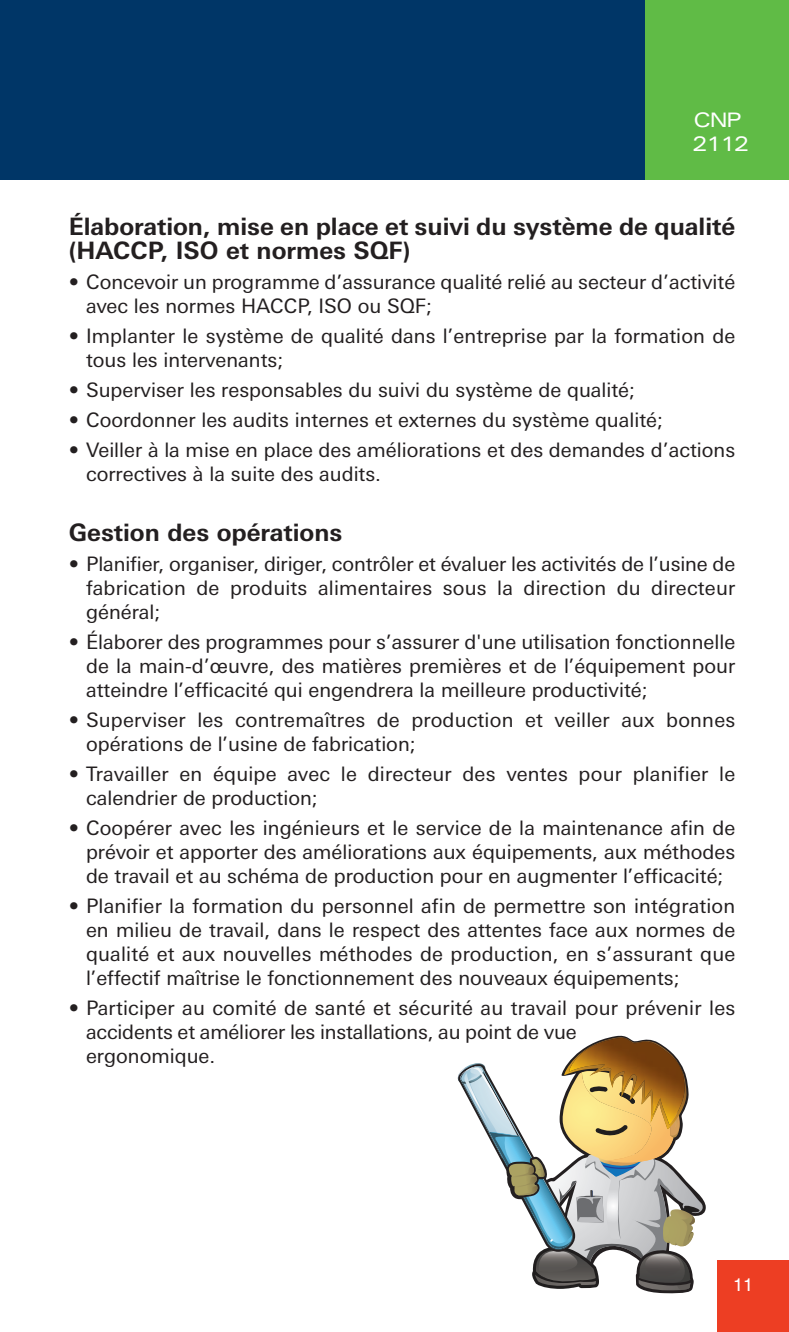
<style>
.page{position:relative;width:789px;height:1332px;background:#fff}
.page>*{position:absolute;margin:0;border:0;box-sizing:border-box;transform-origin:0 0}
.t1{font:700 24px/24px "Linotype Univers Basic";color:#231f20}
.t2{font:20px/24px "Linotype Univers Basic";color:#231f20}
.t3{font:20px/24.4px "Linotype Univers Extd";letter-spacing:-.05em;color:#fff}
.t4{font:18px "Helvetica";color:#fff}
</style>
<div class="page">
<div style="left:717px;top:1260px;width:71px;height:72px;background:#ed3e23"></div>
<div style="left:0;top:0;width:788px;height:180px;background:#003667"></div>
<svg style="left:457px;top:1036px;width:248px;height:257px"></svg>
<div style="left:645px;top:0;width:143px;height:180px;background:#60bb46"></div>
<p class="t3" style="left:692px;top:110px;width:58px">CNP<br>2112</p>
<p class="t1" style="left:69px;top:217px;width:667px">Élaboration, mise en place et suivi du système de qualité (HACCP, ISO et normes SQF)</p>
<p class="t2" style="left:86px;top:272px;width:650px;text-indent:-17px">• Concevoir un programme d’assurance qualité relié au secteur d’activité avec les normes HACCP, ISO ou SQF;</p>
<p class="t2" style="left:86px;top:326px;width:650px;text-indent:-17px">• Implanter le système de qualité dans l’entreprise par la formation de tous les intervenants;</p>
<p class="t2" style="left:69px;top:380px;width:567px">• Superviser les responsables du suivi du système de qualité;</p>
<p class="t2" style="left:69px;top:410px;width:595px">• Coordonner les audits internes et externes du système qualité;</p>
<p class="t2" style="left:86px;top:440px;width:650px;text-indent:-17px">• Veiller à la mise en place des améliorations et des demandes d’actions correctives à la suite des audits.</p>
<p class="t1" style="left:69px;top:523px;width:275px">Gestion des opérations</p>
<p class="t2" style="left:86px;top:554px;width:650px;text-align:justify;text-indent:-17px">• Planifier, organiser, diriger, contrôler et évaluer les activités de l’usine de fabrication de produits alimentaires sous la direction du directeur général;</p>
<p class="t2" style="left:86px;top:632px;width:650px;text-align:justify;text-indent:-17px">• Élaborer des programmes pour s’assurer d'une utilisation fonctionnelle de la main-d’œuvre, des matières premières et de l’équipement pour atteindre l’efficacité qui engendrera la meilleure productivité;</p>
<p class="t2" style="left:86px;top:710px;width:650px;text-indent:-17px">• Superviser les contremaîtres de production et veiller aux bonnes opérations de l’usine de fabrication;</p>
<p class="t2" style="left:86px;top:764px;width:650px;text-indent:-17px">• Travailler en équipe avec le directeur des ventes pour planifier le calendrier de production;</p>
<p class="t2" style="left:86px;top:818px;width:650px;text-align:justify;text-indent:-17px">• Coopérer avec les ingénieurs et le service de la maintenance afin de prévoir et apporter des améliorations aux équipements, aux méthodes de travail et au schéma de production pour en augmenter l’efficacité;</p>
<p class="t2" style="left:86px;top:896px;width:650px;text-align:justify;text-indent:-17px">• Planifier la formation du personnel afin de permettre son intégration en milieu de travail, dans le respect des attentes face aux normes de qualité et aux nouvelles méthodes de production, en s’assurant que l’effectif maîtrise le fonctionnement des nouveaux équipements;</p>
<p class="t2" style="left:86px;top:998px;width:650px;text-indent:-17px">• Participer au comité de santé et sécurité au travail pour prévenir les accidents et améliorer les installations, au point de vue<br>ergonomique.</p>
<p class="t4" style="left:733px;top:1278px;width:21px">11</p>
</div>
